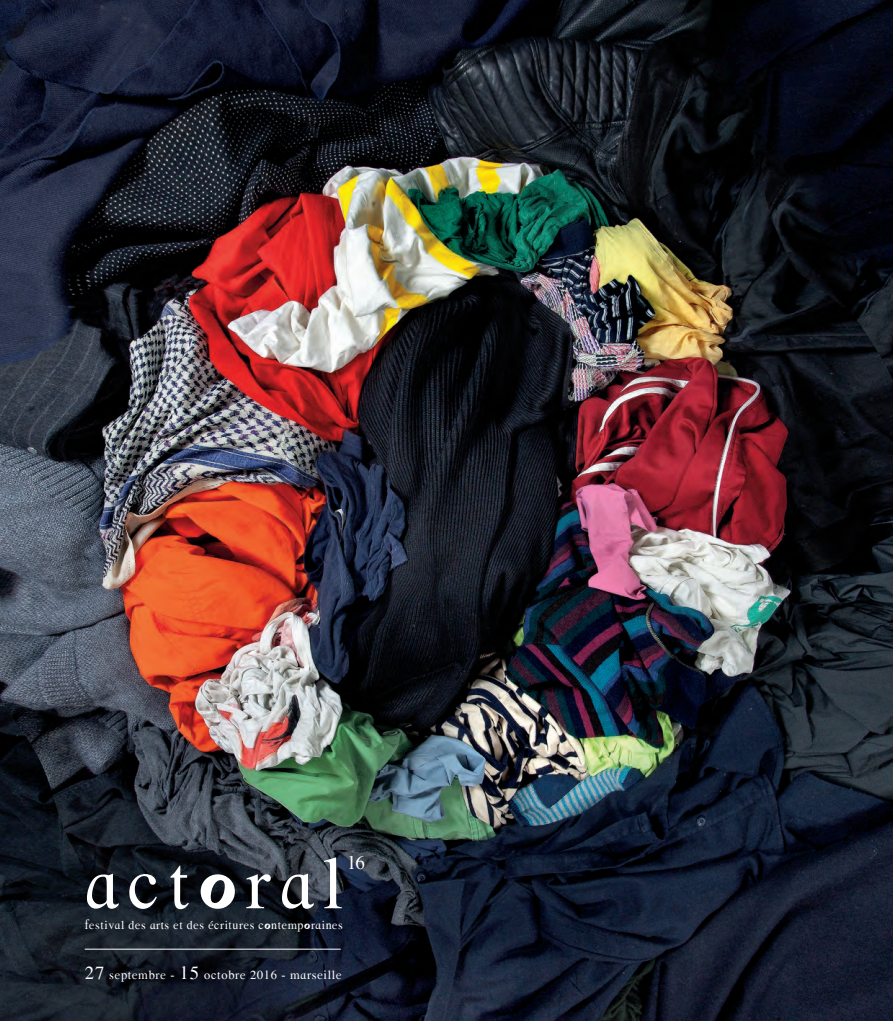
<style>
.page{position:relative;width:893px;height:1021px;background:#fff}
.page>*{position:absolute;margin:0;border:0;box-sizing:border-box;transform-origin:0 0}
.t1{font:73.65px "actoralfont";letter-spacing:.125em;color:#fff}
.t2{font:19.05px "actoralfont";color:#fff}
.t3{font:12.45px "actoralfont";letter-spacing:.055em;color:#fff}
.t4{font:12px "actoralfont";letter-spacing:.05em;color:#fff}
.s1{font-size:18.75px}
</style>
<div class="page">
<img style="left:0;top:0;width:893px;height:1020px">
<hr style="left:85px;top:948px;width:256px;height:1px;background:#fff">
<h1 class="t1" style="left:85px;top:814px;width:260px">actœral</h1>
<h2 class="t2" style="left:347px;top:845px;width:20px">16</h2>
<p class="t4" style="left:85px;top:913px;width:260px">festival des arts et des écritures cœntempœraines</p>
<p class="t3" style="left:85px;top:963px;width:258px"><span class="s1">27</span> septembre - <span class="s1">15</span> octobre 2016 - marseille</p>
</div>
